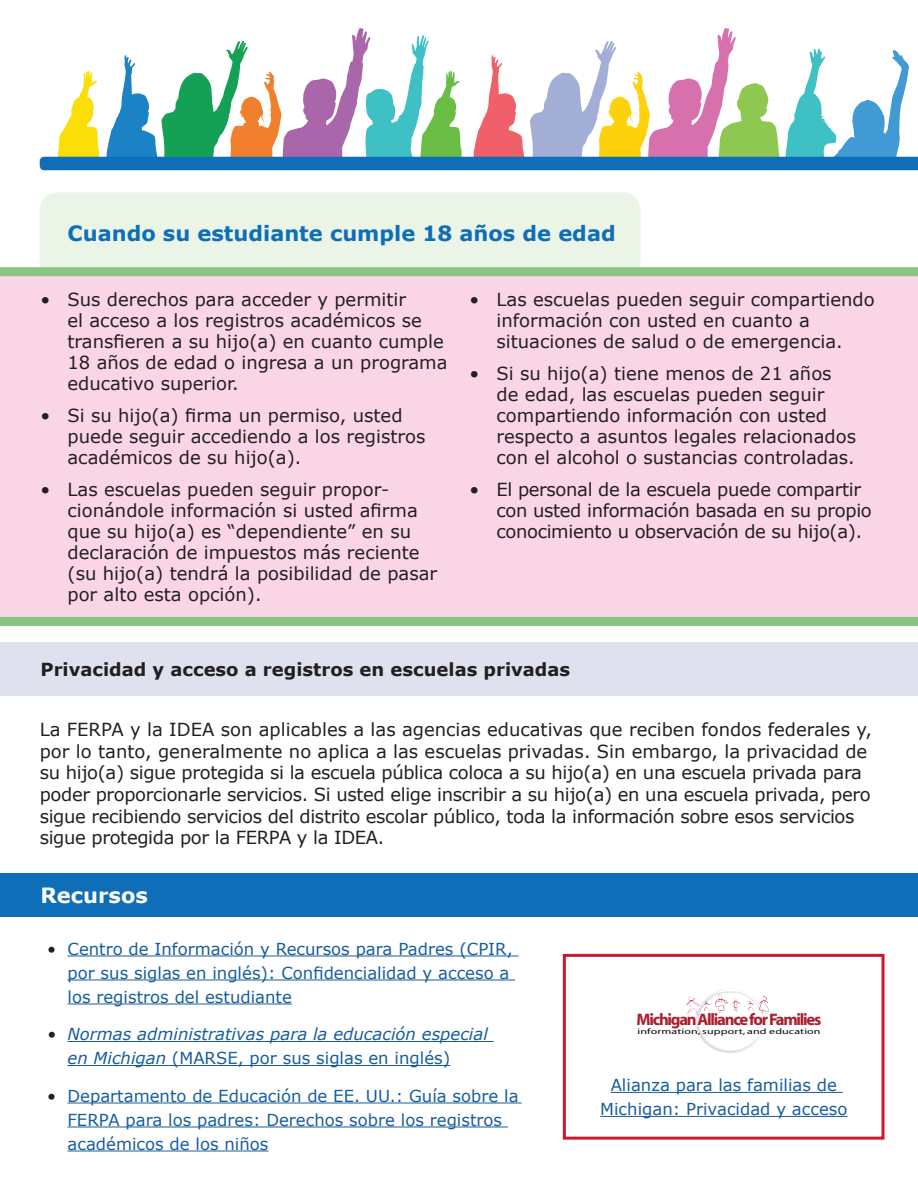
<style>
.page{position:relative;width:918px;height:1188px;background:#fff}
.page>*{position:absolute;margin:0;border:0;box-sizing:border-box;transform-origin:0 0}
.H3a{font:700 21px "Verdana";color:#0e6eb8}
.Resources{font:700 21px "Verdana";color:#fff}
.t1{font:18px/21px "Verdana";color:#231f20}
.t2{font:18px/21.6px "Verdana";letter-spacing:-.02em;color:#231f20}
.H3b{font:700 18px "Verdana";color:#231f20}
.t3{font:700 16.65px "Myriad";letter-spacing:-.075em;color:#ac1e2c}
.t4{font:16.5px/24px "Verdana";color:#175d9e}
.t5{font:italic 16.5px/24px "Verdana";color:#175d9e}
.t6{font:7.95px "Myriad";letter-spacing:.01em;color:#050504;scale:1.5 1}
.s1{color:#231f20}
.s2{font-style:normal}
</style>
<div class="page">
<svg style="left:40px;top:28px;width:878px;height:142px"></svg>
<div style="left:0;top:642px;width:918px;height:54px;background:#e0e1ee"></div>
<div style="left:0;top:873px;width:918px;height:43px;background:#0e6eb8"></div>
<hr style="left:68px;top:956px;width:451px;height:1px;background:#175d9e">
<hr style="left:68px;top:980px;width:447px;height:1px;background:#175d9e">
<hr style="left:68px;top:1004px;width:224px;height:1px;background:#175d9e">
<hr style="left:68px;top:1041px;width:426px;height:1px;background:#175d9e">
<hr style="left:68px;top:1065px;width:382px;height:1px;background:#175d9e">
<hr style="left:68px;top:1103px;width:454px;height:1px;background:#175d9e">
<hr style="left:68px;top:1127px;width:440px;height:1px;background:#175d9e">
<hr style="left:68px;top:1151px;width:200px;height:1px;background:#175d9e">
<svg style="left:686px;top:989px;width:83px;height:64px"></svg>
<div style="left:563px;top:954px;width:322px;height:186px;border:3px solid #d11530"></div>
<hr style="left:611px;top:1092px;width:232px;height:1px;background:#175d9e">
<hr style="left:600px;top:1116px;width:247px;height:1px;background:#175d9e">
<div style="left:40px;top:192px;width:600px;height:75px;background:#eaf4e7"></div>
<div style="left:0;top:276px;width:918px;height:345px;background:#fad5e5"></div>
<div style="left:0;top:617px;width:918px;height:9px;background:#89c480"></div>
<div style="left:0;top:267px;width:918px;height:9px;background:#89c480"></div>
<h3 class="H3a" style="left:68px;top:219px;width:550px">Cuando su estudiante cumple 18 años de edad</h3>
<p class="t1" style="left:68px;top:289px;width:382px;text-indent:-27px">• Sus derechos para acceder y permitir<br>el acceso a los registros académicos se transfieren a su hijo(a) en cuanto cumple 18 años de edad o ingresa a un programa educativo superior.</p>
<p class="t1" style="left:68px;top:405px;width:360px;text-indent:-27px">• Si su hijo(a) firma un permiso, usted puede seguir accediendo a los registros académicos de su hijo(a).</p>
<p class="t1" style="left:68px;top:479px;width:371px;text-indent:-27px">• Las escuelas pueden seguir propor&shy;cionándole información si usted afirma que su hijo(a) es “dependiente” en su declaración de impuestos más reciente (su hijo(a) tendrá la posibilidad de pasar por alto esta opción).</p>
<p class="t1" style="left:497px;top:289px;width:380px;text-indent:-27px">• Las escuelas pueden seguir compartiendo información con usted en cuanto a situaciones de salud o de emergencia.</p>
<p class="t1" style="left:497px;top:363px;width:361px;text-indent:-27px">• Si su hijo(a) tiene menos de 21 años de edad, las escuelas pueden seguir compartiendo información con usted respecto a asuntos legales relacionados con el alcohol o sustancias controladas.</p>
<p class="t2" style="left:497px;top:479px;width:377px;line-height:21px;text-indent:-27px">• El personal de la escuela puede compartir con usted información basada en su propio conocimiento u observación de su hijo(a).</p>
<h3 class="H3b" style="left:40px;top:657px;width:531px">Privacidad y acceso a registros en escuelas privadas</h3>
<p class="t2" style="left:40px;top:719px;width:834px">La FERPA y la IDEA son aplicables a las agencias educativas que reciben fondos federales y, por lo tanto, generalmente no aplica a las escuelas privadas. Sin embargo, la privacidad de su hijo(a) sigue protegida si la escuela pública coloca a su hijo(a) en una escuela privada para poder proporcionarle servicios. Si usted elige inscribir a su hijo(a) en una escuela privada, pero sigue recibiendo servicios del distrito escolar público, toda la información sobre esos servicios sigue protegida por la FERPA y la IDEA.</p>
<h3 class="Resources" style="left:40px;top:880px;width:109px">Recursos</h3>
<p class="t4" style="left:68px;top:936px;width:447px;text-indent:-20px"><span class="s1">•</span> Centro de Información y Recursos para Padres (CPIR, por sus siglas en inglés): Confidencialidad y acceso a los registros del estudiante</p>
<p class="t5" style="left:68px;top:1022px;width:422px;text-indent:-20px"><span class="s1">•</span> Normas administrativas para la educación especial en Michigan <span class="s2">(MARSE, por sus siglas en inglés)</span></p>
<p class="t4" style="left:68px;top:1083px;width:453px;text-indent:-20px"><span class="s1">•</span> Departamento de Educación de EE. UU.: Guía sobre la<br>FERPA para los padres: Derechos sobre los registros académicos de los niños</p>
<p class="t3" style="left:636px;top:1011px;width:186px">Michigan Alliance for Families</p>
<p class="t6" style="left:638px;top:1028px;width:123px">information, support, and education</p>
<p class="t4" style="left:600px;top:1073px;width:249px;text-align:center">Alianza para las familias de<br>Michigan: Privacidad y acceso</p>
</div>
